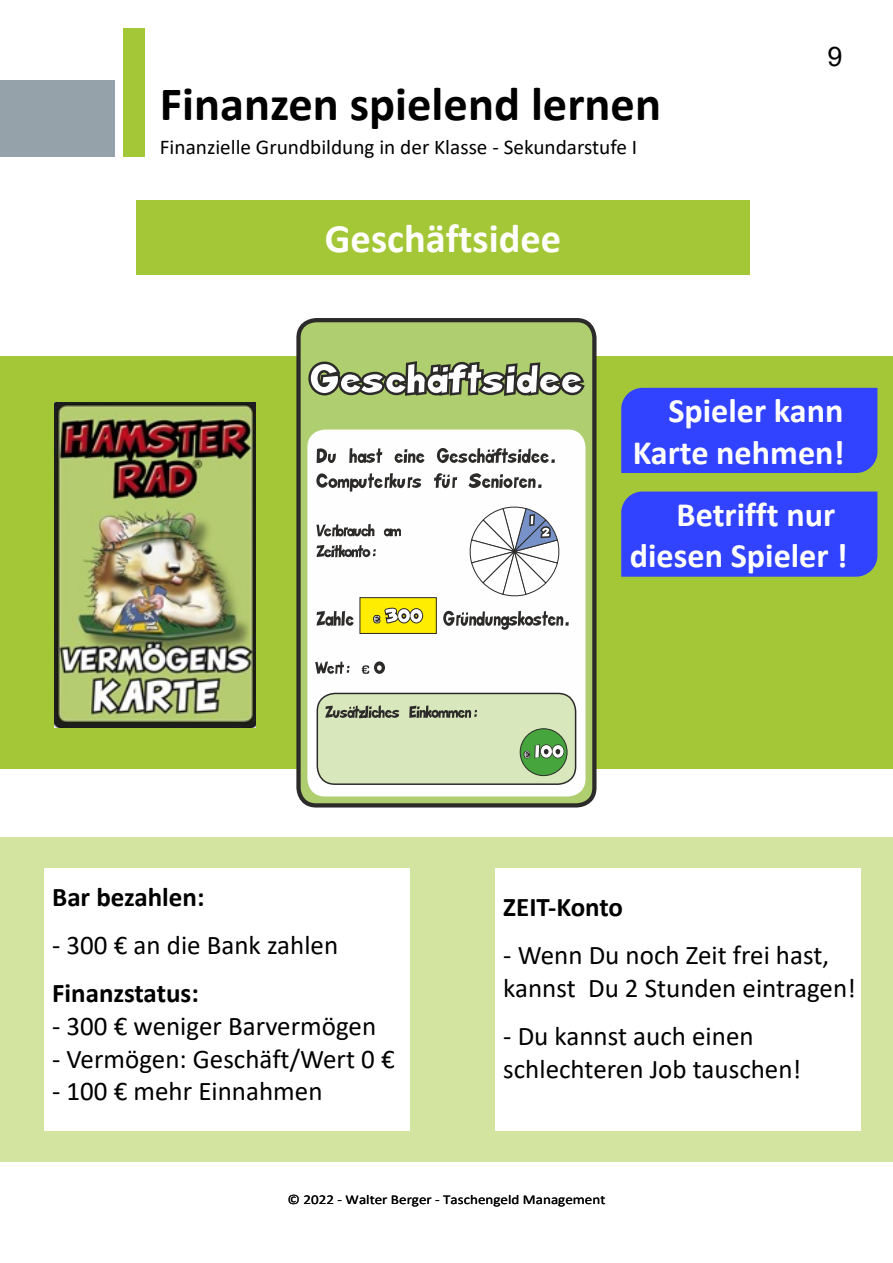
<style>
.page{position:relative;width:893px;height:1263px;background:#fff}
.page>*{position:absolute;margin:0;border:0;box-sizing:border-box;transform-origin:0 0}
.t1{font:700 48px "Calibri";color:#000}
.t2{font:700 40.5px "Calibri";color:#fff}
.t3{font:700 34.2px/41.7px "Calibri";color:#fff;text-align:right}
.t4{font:27px/33px "Calibri";color:#000}
.t5{font:700 27px "Calibri";color:#000}
.t6{font:27px "Arial";color:#000}
.t7{font:21px "Calibri";color:#000}
.t8{font:13.5px "Calibri";color:#000;scale:1.12 1}
</style>
<div class="page">
<div style="left:0;top:357px;width:893px;height:412px;background:#a4c737"></div>
<div style="left:136px;top:200px;width:614px;height:74px;background:#a4c737"></div>
<div style="left:298px;top:320px;width:296px;height:485px;background:#aece6f;border-radius:18px"></div>
<div style="left:296px;top:318px;width:300px;height:489px;border:4px solid #2c2b2a;border-radius:18px"></div>
<div style="left:307px;top:429px;width:278px;height:367px;background:#fefefe;border-radius:18px"></div>
<svg style="left:315px;top:661px;width:70px;height:13px"></svg>
<svg style="left:316px;top:473px;width:226px;height:19px"></svg>
<svg style="left:317px;top:448px;width:238px;height:15px"></svg>
<div style="left:317px;top:693px;width:259px;height:91px;background:#d8e7bc;border-radius:18px"></div>
<div style="left:317px;top:693px;width:259px;height:92px;border:2px solid #2c2b2a;border-radius:18px"></div>
<svg style="left:325px;top:705px;width:152px;height:13px"></svg>
<div style="left:520px;top:729px;width:47px;height:47px;background:#46a63d;border-radius:50%"></div>
<div style="left:520px;top:728px;width:48px;height:48px;border:1px solid #2c2b2a;border-radius:50%"></div>
<svg style="left:520px;top:736px;width:46px;height:27px"></svg>
<svg style="left:470px;top:506px;width:90px;height:90px"></svg>
<svg style="left:316px;top:524px;width:59px;height:13px"></svg>
<svg style="left:384px;top:528px;width:17px;height:8px"></svg>
<svg style="left:317px;top:545px;width:59px;height:12px"></svg>
<svg style="left:308px;top:361px;width:277px;height:35px"></svg>
<div style="left:360px;top:598px;width:76px;height:35px;background:#ffed00"></div>
<div style="left:360px;top:597px;width:77px;height:37px;border:1px solid #2c2b2a"></div>
<svg style="left:317px;top:606px;width:252px;height:24px"></svg>
<hr style="left:223px;top:308px;width:31px;height:1px;background:#000">
<hr style="left:639px;top:308px;width:31px;height:1px;background:#000">
<hr style="left:223px;top:832px;width:31px;height:1px;background:#000">
<hr style="left:639px;top:832px;width:31px;height:1px;background:#000">
<div style="left:0;top:838px;width:893px;height:324px;background:#d3e4a0"></div>
<div style="left:44px;top:868px;width:366px;height:263px;background:#fff"></div>
<img style="left:55px;top:402px;width:200px;height:325px">
<div style="left:621px;top:388px;width:256px;height:85px;background:#3243ff"></div>
<div style="left:621px;top:491px;width:256px;height:86px;background:#3243ff"></div>
<div style="left:495px;top:868px;width:366px;height:263px;background:#fff"></div>
<div style="left:0;top:81px;width:115px;height:76px;background:#96a2aa"></div>
<div style="left:124px;top:28px;width:21px;height:129px;background:#a4c737"></div>
<h1 class="t1" style="left:160px;top:84px;width:503px">Finanzen spielend lernen</h1>
<p class="t7" style="left:160px;top:138px;width:479px">Finanzielle Grundbildung in der Klasse - Sekundarstufe I</p>
<h2 class="t2" style="left:325px;top:222px;width:238px">Geschäftsidee</h2>
<p class="t6" style="left:827px;top:47px;width:17px">9</p>
<p class="t3" style="left:633px;top:393px;width:213px">Spieler kann<br>Karte nehmen!</p>
<p class="t3" style="left:630px;top:496px;width:219px;text-align:left;text-indent:47px">Betrifft nur diesen Spieler !</p>
<p class="t5" style="left:52px;top:885px;width:154px">Bar bezahlen:</p>
<p class="t4" style="left:52px;top:930px;width:287px">- 300 € an die Bank zahlen</p>
<p class="t5" style="left:52px;top:981px;width:148px">Finanzstatus:</p>
<p class="t4" style="left:52px;top:1011px;width:325px">- 300 € weniger Barvermögen</p>
<p class="t4" style="left:52px;top:1044px;width:344px">- Vermögen: Geschäft/Wert 0 €</p>
<p class="t4" style="left:52px;top:1077px;width:272px">- 100 € mehr Einnahmen</p>
<p class="t5" style="left:503px;top:895px;width:121px">ZEIT-Konto</p>
<p class="t4" style="left:503px;top:940px;width:354px">- Wenn Du noch Zeit frei hast, kannst Du 2 Stunden eintragen!</p>
<p class="t4" style="left:503px;top:1021px;width:300px">- Du kannst auch einen schlechteren Job tauschen!</p>
<p class="t8" style="left:288px;top:1194px;width:285px">© 2022 - Walter Berger - Taschengeld Management</p>
</div>
